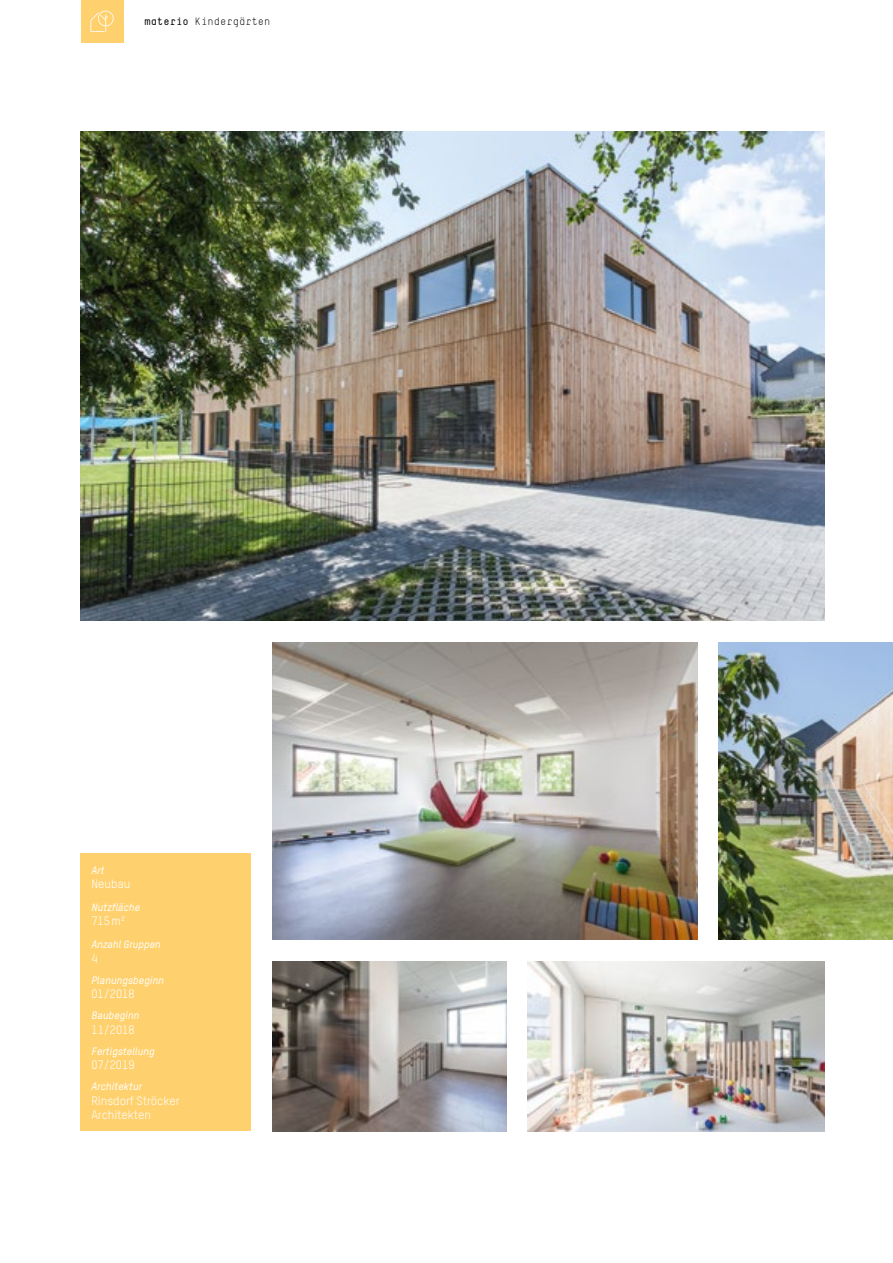
<style>
.page{position:relative;width:893px;height:1263px;background:#fff}
.page>*{position:absolute;margin:0;border:0;box-sizing:border-box;transform-origin:0 0}
.t1{font:12px/14.4px "TSTARPRO";color:#fff}
.t2{font:italic 500 10.5px "TSTARPRO";color:#fff}
.t3{font:10.5px "TSTAR Mono Round";color:#000}
.s1{font-weight:700}
</style>
<div class="page">
<div style="left:81px;top:0;width:42px;height:43px;background:#fed16e"></div>
<svg style="left:90px;top:11px;width:24px;height:21px"></svg>
<img style="left:719px;top:642px;width:174px;height:298px">
<img style="left:81px;top:132px;width:744px;height:489px">
<img style="left:527px;top:961px;width:298px;height:170px">
<img style="left:272px;top:961px;width:234px;height:170px">
<img style="left:272px;top:642px;width:425px;height:298px">
<div style="left:81px;top:854px;width:170px;height:277px;background:#fed16e"></div>
<p class="t3" style="left:145px;top:15px;width:127px"><span class="s1">materio</span> Kindergärten</p>
<p class="t2" style="left:91px;top:863px;width:14px">Art</p>
<p class="t1" style="left:91px;top:876px;width:40px">Neubau</p>
<p class="t2" style="left:91px;top:901px;width:50px">Nutzfläche</p>
<p class="t1" style="left:91px;top:914px;width:35px">715m²</p>
<p class="t2" style="left:91px;top:938px;width:71px">Anzahl Gruppen</p>
<p class="t1" style="left:91px;top:951px;width:8px">4</p>
<p class="t2" style="left:91px;top:973px;width:74px">Planungsbeginn</p>
<p class="t1" style="left:91px;top:986px;width:45px">01/2018</p>
<p class="t2" style="left:91px;top:1009px;width:49px">Baubeginn</p>
<p class="t1" style="left:91px;top:1022px;width:45px">11/2018</p>
<p class="t2" style="left:91px;top:1044px;width:65px">Fertigstellung</p>
<p class="t1" style="left:91px;top:1057px;width:45px">07/2019</p>
<p class="t2" style="left:91px;top:1080px;width:52px">Architektur</p>
<p class="t1" style="left:91px;top:1093px;width:90px">Rinsdorf Ströcker<br>Architekten</p>
</div>
